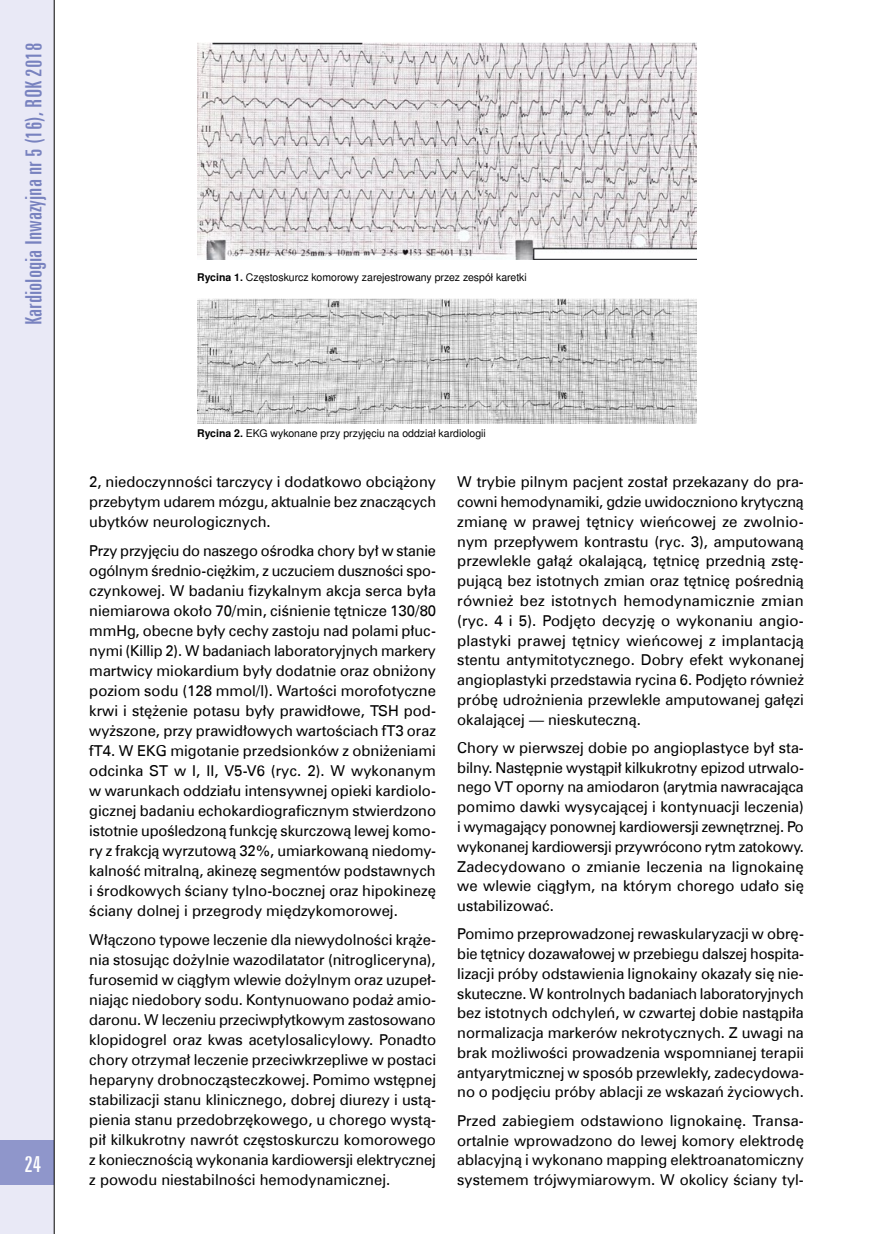
<style>
.page{position:relative;width:872px;height:1234px;background:#fff}
.page>*{position:absolute;margin:0;border:0;box-sizing:border-box;transform-origin:0 0}
.t1{font:22.5px "Zurich X Cn EU";color:#7882bf;scale:1.07 1}
.t2{font:22.5px "Zurich X Cn EU";color:#fff;scale:1.07 1}
.t3{font:15px/20px "Zurich EU";color:#000;text-align:justify}
.t4{font:10.5px "Nimbus San LCE";color:#000}
.s1{font-weight:700}
</style>
<div class="page">
<div style="left:0;top:0;width:54px;height:1233px;background:#e9e9f6"></div>
<div style="left:0;top:1140px;width:54px;height:44px;background:#8f96cb"></div>
<img style="left:197px;top:43px;width:499px;height:216px">
<img style="left:197px;top:298px;width:499px;height:125px">
<hr style="left:54px;top:0;width:1px;height:1233px;background:#000">
<h1 class="t1" style="left:20px;top:325px;width:265px;rotate:-90deg">Kardiologia Inwazyjna nr 5 (16), ROK 2018</h1>
<h1 class="t2" style="left:24px;top:1150px;width:17px">24</h1>
<p class="t4" style="left:197px;top:271px;width:331px"><span class="s1">Rycina 1.</span> Częstoskurcz komorowy zarejestrowany przez zespół karetki</p>
<p class="t4" style="left:197px;top:426px;width:290px"><span class="s1">Rycina 2.</span> EKG wykonane przy przyjęciu na oddział kardiologii</p>
<p class="t3" style="left:89px;top:472px;width:348px">2, niedoczynności tarczycy i dodatkowo obciążony przebytym udarem mózgu, aktualnie bez znaczących ubytków neurologicznych.</p>
<p class="t3" style="left:89px;top:540px;width:348px">Przy przyjęciu do naszego ośrodka chory był w stanie ogólnym średnio-ciężkim, z uczuciem duszności spo&shy;czynkowej. W badaniu fizykalnym akcja serca była niemiarowa około 70/min, ciśnienie tętnicze 130/80 mmHg, obecne były cechy zastoju nad polami płuc&shy;nymi (Killip 2). W badaniach laboratoryjnych markery martwicy miokardium były dodatnie oraz obniżony poziom sodu (128 mmol/l). Wartości morofotyczne krwi i stężenie potasu były prawidłowe, TSH pod&shy;wyższone, przy prawidłowych wartościach fT3 oraz fT4. W EKG migotanie przedsionków z obniżeniami odcinka ST w I, II, V5-V6 (ryc. 2). W wykonanym w warunkach oddziału intensywnej opieki kardiolo&shy;gicznej badaniu echokardiograficznym stwierdzono istotnie upośledzoną funkcję skurczową lewej komo&shy;ry z frakcją wyrzutową 32%, umiarkowaną niedomy&shy;kalność mitralną, akinezę segmentów podstawnych i środkowych ściany tylno-bocznej oraz hipokinezę ściany dolnej i przegrody międzykomorowej.</p>
<p class="t3" style="left:89px;top:929px;width:348px">Włączono typowe leczenie dla niewydolności krąże&shy;nia stosując dożylnie wazodilatator (nitrogliceryna), furosemid w ciągłym wlewie dożylnym oraz uzupeł&shy;niając niedobory sodu. Kontynuowano podaż amio&shy;daronu. W leczeniu przeciwpłytkowym zastosowano klopidogrel oraz kwas acetylosalicylowy. Ponadto chory otrzymał leczenie przeciwkrzepliwe w postaci heparyny drobnocząsteczkowej. Pomimo wstępnej stabilizacji stanu klinicznego, dobrej diurezy i ustą&shy;pienia stanu przedobrzękowego, u chorego wystą&shy;pił kilkukrotny nawrót częstoskurczu komorowego z koniecznością wykonania kardiowersji elektrycznej z powodu niestabilności hemodynamicznej.</p>
<p class="t3" style="left:457px;top:472px;width:348px">W trybie pilnym pacjent został przekazany do pra&shy;cowni hemodynamiki, gdzie uwidoczniono krytyczną zmianę w prawej tętnicy wieńcowej ze zwolnio&shy;nym przepływem kontrastu (ryc. 3), amputowaną przewlekle gałąź okalającą, tętnicę przednią zstę&shy;pującą bez istotnych zmian oraz tętnicę pośrednią również bez istotnych hemodynamicznie zmian (ryc. 4 i 5). Podjęto decyzję o wykonaniu angio&shy;plastyki prawej tętnicy wieńcowej z implantacją stentu antymitotycznego. Dobry efekt wykonanej angioplastyki przedstawia rycina 6. Podjęto również próbę udrożnienia przewlekle amputowanej gałęzi okalającej — nieskuteczną.</p>
<p class="t3" style="left:457px;top:737px;width:348px">Chory w pierwszej dobie po angioplastyce był sta&shy;bilny. Następnie wystąpił kilkukrotny epizod utrwalo&shy;nego VT oporny na amiodaron (arytmia nawracająca pomimo dawki wysycającej i kontynuacji leczenia) i wymagający ponownej kardiowersji zewnętrznej. Po wykonanej kardiowersji przywrócono rytm zatokowy.<br>Zadecydowano o zmianie leczenia na lignokainę we wlewie ciągłym, na którym chorego udało się ustabilizować.</p>
<p class="t3" style="left:457px;top:923px;width:348px">Pomimo przeprowadzonej rewaskularyzacji w obrę&shy;bie tętnicy dozawałowej w przebiegu dalszej hospita&shy;lizacji próby odstawienia lignokainy okazały się nie&shy;skuteczne. W kontrolnych badaniach laboratoryjnych bez istotnych odchyleń, w czwartej dobie nastąpiła normalizacja markerów nekrotycznych. Z uwagi na brak możliwości prowadzenia wspomnianej terapii antyarytmicznej w sposób przewlekły, zadecydowa&shy;no o podjęciu próby ablacji ze wskazań życiowych.</p>
<p class="t3" style="left:457px;top:1110px;width:348px">Przed zabiegiem odstawiono lignokainę. Transa&shy;ortalnie wprowadzono do lewej komory elektrodę ablacyjną i wykonano mapping elektroanatomiczny systemem trójwymiarowym. W okolicy ściany tyl-</p>
</div>
